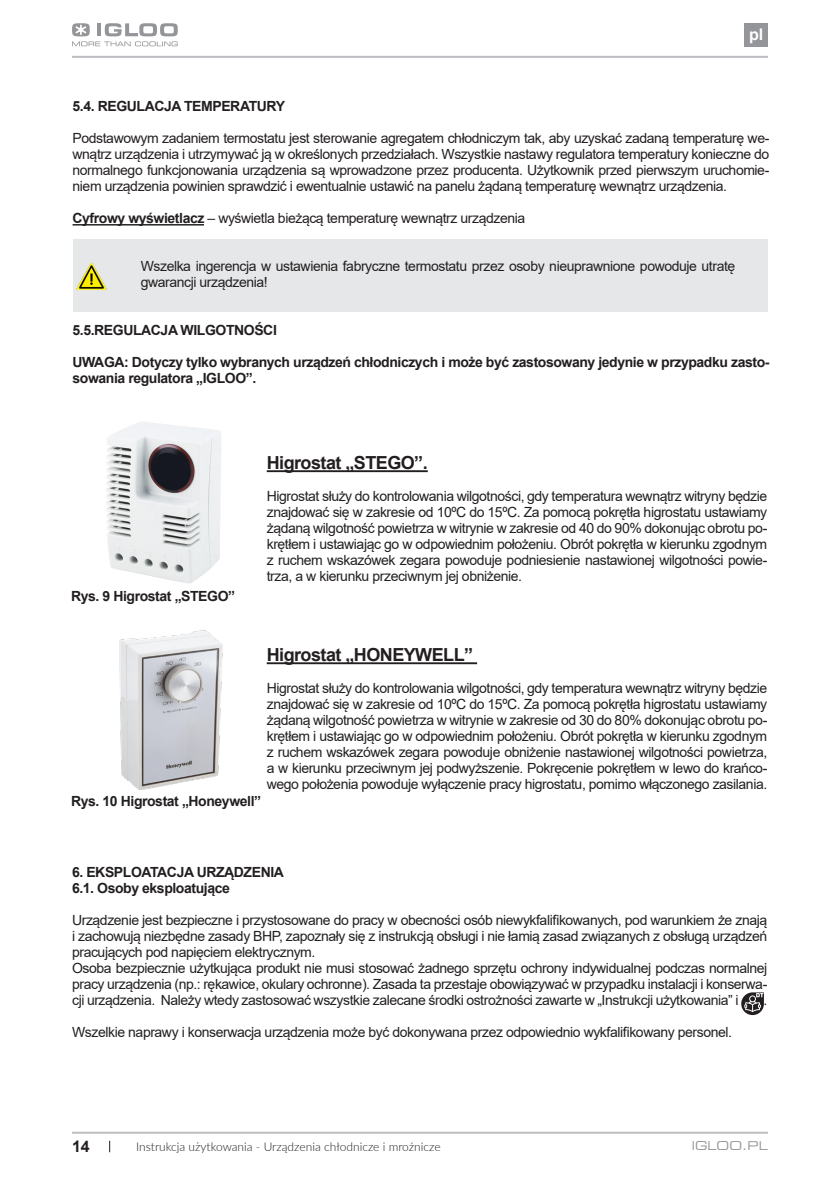
<style>
.page{position:relative;width:840px;height:1191px;background:#fff}
.page>*{position:absolute;margin:0;border:0;box-sizing:border-box;transform-origin:0 0}
.siodemka{font:700 18px "Arial";letter-spacing:-.03em;color:#231f20}
.t1{font:700 16px "Arial";color:#231f20}
.t2{font:700 16px "Arial";color:#fff}
.siodemka-2{font:14px/16px "Arial";letter-spacing:-.03em;color:#231f20;text-align:justify}
.siodemka-3{font:700 14px/16px "Arial";letter-spacing:-.03em;color:#231f20}
.t3{font:300 12px "Lato";color:#231f20}
.t4{font:expanded 12px "Square 721 BT";color:#939598}
.s1{font-weight:700}
</style>
<div class="page">
<hr style="left:72px;top:56px;width:695px;height:2px;background:#bcbdc0">
<hr style="left:72px;top:1131px;width:695px;height:2px;background:#bcbdc0">
<div style="left:743px;top:23px;width:24px;height:23px;background:#939598"></div>
<svg style="left:109px;top:1140px;width:1px;height:12px"></svg>
<svg style="left:72px;top:23px;width:106px;height:23px"></svg>
<div style="left:72px;top:239px;width:695px;height:73px;background:#e6e7e9"></div>
<img style="left:76px;top:263px;width:31px;height:27px">
<hr style="left:72px;top:224px;width:132px;height:1px;background:#231f20">
<hr style="left:266px;top:470px;width:161px;height:2px;background:#231f20">
<hr style="left:266px;top:662px;width:211px;height:2px;background:#231f20">
<img style="left:106px;top:422px;width:115px;height:162px">
<img style="left:119px;top:630px;width:104px;height:160px">
<svg style="left:741px;top:992px;width:22px;height:23px"></svg>
<p class="t2" style="left:748px;top:23px;width:16px">pl</p>
<p class="siodemka-3" style="left:72px;top:98px;width:214px">5.4. REGULACJA TEMPERATURY</p>
<p class="siodemka-2" style="left:72px;top:130px;width:698px">Podstawowym zadaniem termostatu jest sterowanie agregatem chłodniczym tak, aby uzyskać zadaną temperaturę we&shy;wnątrz urządzenia i utrzymywać ją w określonych przedziałach. Wszystkie nastawy regulatora temperatury konieczne do normalnego funkcjonowania urządzenia są wprowadzone przez producenta. Użytkownik przed pierwszym uruchomie&shy;niem urządzenia powinien sprawdzić i ewentualnie ustawić na panelu żądaną temperaturę wewnątrz urządzenia.</p>
<p class="siodemka-2" style="left:72px;top:210px;width:454px"><span class="s1">Cyfrowy wyświetlacz</span> – wyświetla bieżącą temperaturę wewnątrz urządzenia</p>
<p class="siodemka-2" style="left:141px;top:258px;width:595px">Wszelka ingerencja w ustawienia fabryczne termostatu przez osoby nieuprawnione powoduje utratę gwarancji urządzenia!</p>
<p class="siodemka-3" style="left:72px;top:322px;width:206px">5.5.REGULACJA WILGOTNOŚCI</p>
<p class="siodemka-3" style="left:72px;top:354px;width:698px">UWAGA: Dotyczy tylko wybranych urządzeń chłodniczych i może być zastosowany jedynie w przypadku zasto&shy;sowania regulatora „IGLOO”.</p>
<p class="siodemka-3" style="left:71px;top:588px;width:165px">Rys. 9 Higrostat „STEGO”</p>
<p class="siodemka" style="left:266px;top:450px;width:162px">Higrostat „STEGO”.</p>
<p class="siodemka-2" style="left:266px;top:488px;width:502px">Higrostat służy do kontrolowania wilgotności, gdy temperatura wewnątrz witryny będzie znajdować się w zakresie od 10ºC do 15ºC. Za pomocą pokrętła higrostatu ustawiamy żądaną wilgotność powietrza w witrynie w zakresie od 40 do 90% dokonując obrotu po&shy;krętłem i ustawiając go w odpowiednim położeniu. Obrót pokrętła w kierunku zgodnym z ruchem wskazówek zegara powoduje podniesienie nastawionej wilgotności powie&shy;trza, a w kierunku przeciwnym jej obniżenie.</p>
<p class="siodemka" style="left:266px;top:642px;width:208px">Higrostat „HONEYWELL”</p>
<p class="siodemka-2" style="left:266px;top:680px;width:502px">Higrostat służy do kontrolowania wilgotności, gdy temperatura wewnątrz witryny będzie znajdować się w zakresie od 10ºC do 15ºC. Za pomocą pokrętła higrostatu ustawiamy żądaną wilgotność powietrza w witrynie w zakresie od 30 do 80% dokonując obrotu po&shy;krętłem i ustawiając go w odpowiednim położeniu. Obrót pokrętła w kierunku zgodnym z ruchem wskazówek zegara powoduje obniżenie nastawionej wilgotności powietrza, a w kierunku przeciwnym jej podwyższenie. Pokręcenie pokrętłem w lewo do krańco&shy;wego położenia powoduje wyłączenie pracy higrostatu, pomimo włączonego zasilania.</p>
<p class="siodemka-3" style="left:71px;top:793px;width:191px">Rys. 10 Higrostat „Honeywell”</p>
<p class="siodemka-3" style="left:72px;top:864px;width:213px">6. EKSPLOATACJA URZĄDZENIA</p>
<p class="siodemka-3" style="left:72px;top:880px;width:159px">6.1. Osoby eksploatujące</p>
<p class="siodemka-2" style="left:72px;top:912px;width:696px">Urządzenie jest bezpieczne i przystosowane do pracy w obecności osób niewykfalifikowanych, pod warunkiem że znają i zachowują niezbędne zasady BHP, zapoznały się z instrukcją obsługi i nie łamią zasad związanych z obsługą urządzeń pracujących pod napięciem elektrycznym.</p>
<p class="siodemka-2" style="left:72px;top:960px;width:696px">Osoba bezpiecznie użytkująca produkt nie musi stosować żadnego sprzętu ochrony indywidualnej podczas normalnej pracy urządzenia (np.: rękawice, okulary ochronne). Zasada ta przestaje obowiązywać w przypadku instalacji i konserwa&shy;cji urządzenia. Należy wtedy zastosować wszystkie zalecane środki ostrożności zawarte w „Instrukcji użytkowania” i</p>
<p class="siodemka-2" style="left:763px;top:992px;width:5px">.</p>
<p class="siodemka-2" style="left:72px;top:1024px;width:661px">Wszelkie naprawy i konserwacja urządzenia może być dokonywana przez odpowiednio wykfalifikowany personel.</p>
<p class="t1" style="left:72px;top:1135px;width:19px">14</p>
<p class="t3" style="left:136px;top:1138px;width:306px">Instrukcja użytkowania - Urządzenia chłodnicze i mroźnicze</p>
<p class="t4" style="left:691px;top:1139px;width:78px">IGLOO.PL</p>
</div>
